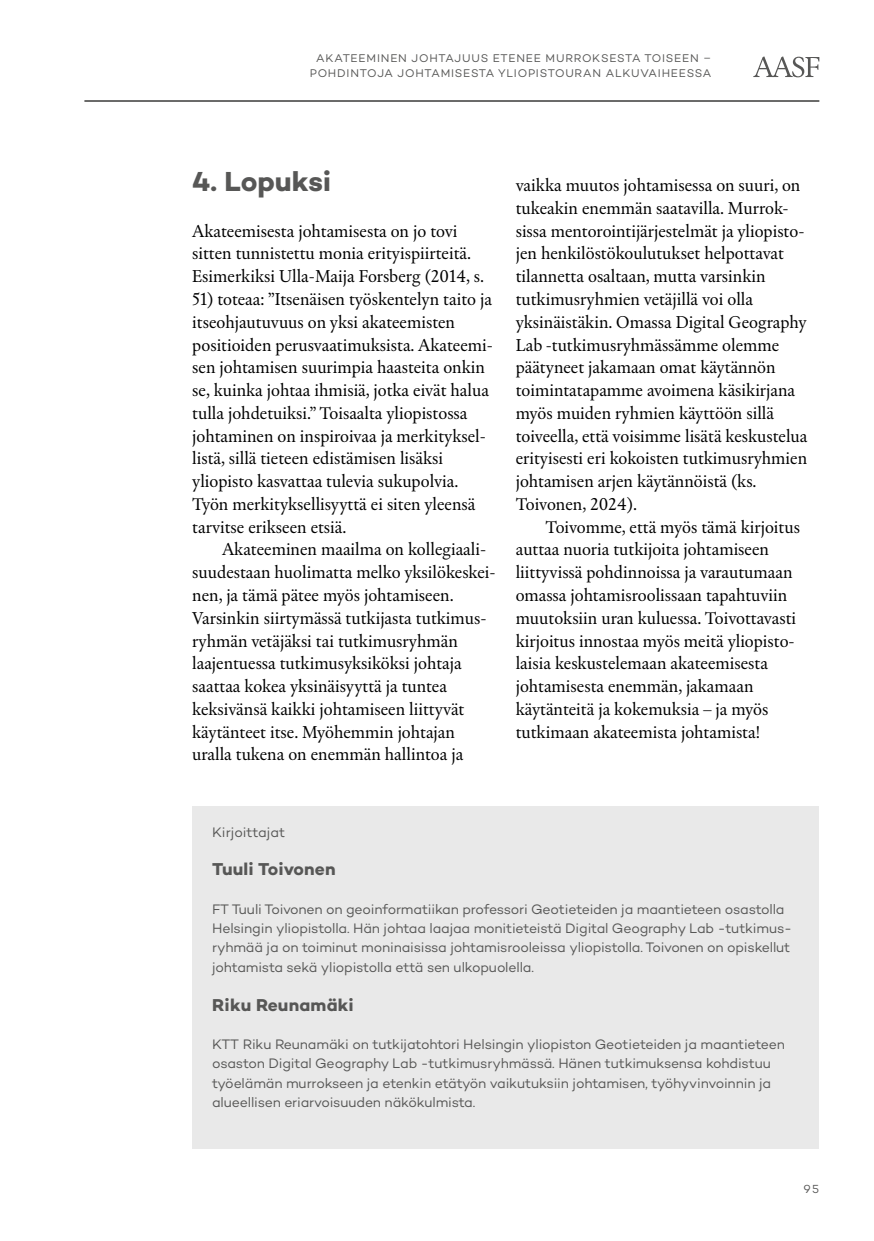
<style>
.page{position:relative;width:874px;height:1241px;background:#fff}
.page>*{position:absolute;margin:0;border:0;box-sizing:border-box;transform-origin:0 0}
.t1{font:700 28px "Campton";color:#575756}
.t2{font:17.5px/22.8px "Chassi S";color:#000}
.t3{font:700 17.5px "Campton";letter-spacing:.01em;color:#575756}
.t4{font:14px/19.2px "Campton";letter-spacing:-.015em;color:#575756}
.t5{font:11.9px "Campton";color:#575756}
.t6{font:11.38px/15.8px "Campton";letter-spacing:.07em;color:#575756;text-align:center}
</style>
<div class="page">
<hr style="left:84px;top:100px;width:735px;height:2px;background:#575756">
<svg style="left:753px;top:56px;width:66px;height:21px"></svg>
<div style="left:192px;top:805px;width:626px;height:342px;background:#e9e9e9"></div>
<p class="t6" style="left:309px;top:50px;width:403px">AKATEEMINEN JOHTAJUUS ETENEE MURROKSESTA TOISEEN –<br>POHDINTOJA JOHTAMISESTA YLIOPISTOURAN ALKUVAIHEESSA</p>
<h1 class="t1" style="left:192px;top:164px;width:140px">4. Lopuksi</h1>
<p class="t2" style="left:192px;top:219px;width:293px">Akateemisesta johtamisesta on jo tovi sitten tunnistettu monia erityispiirteitä.<br>Esimerkiksi Ulla-Maija Forsberg (2014, s.</p>
<p class="t2" style="left:192px;top:288px;width:302px">51) toteaa: ”Itsenäisen työskentelyn taito ja itseohjautuvuus on yksi akateemisten positioiden perusvaatimuksista. Akateemi&shy;sen johtamisen suurimpia haasteita onkin se, kuinka johtaa ihmisiä, jotka eivät halua tulla johdetuiksi.” Toisaalta yliopistossa johtaminen on inspiroivaa ja merkityksel&shy;listä, sillä tieteen edistämisen lisäksi yliopisto kasvattaa tulevia sukupolvia.<br>Työn merkityksellisyyttä ei siten yleensä tarvitse erikseen etsiä.</p>
<p class="t2" style="left:192px;top:538px;width:305px;text-indent:30px">Akateeminen maailma on kollegiaali&shy;suudestaan huolimatta melko yksilökeskei&shy;nen, ja tämä pätee myös johtamiseen.<br>Varsinkin siirtymässä tutkijasta tutkimus&shy;ryhmän vetäjäksi tai tutkimusryhmän laajentuessa tutkimusyksiköksi johtaja saattaa kokea yksinäisyyttä ja tuntea keksivänsä kaikki johtamiseen liittyvät käytänteet itse. Myöhemmin johtajan uralla tukena on enemmän hallintoa ja</p>
<p class="t2" style="left:515px;top:174px;width:293px">vaikka muutos johtamisessa on suuri, on tukeakin enemmän saatavilla. Murrok&shy;sissa mentorointijärjestelmät ja yliopisto&shy;jen henkilöstökoulutukset helpottavat tilannetta osaltaan, mutta varsinkin tutkimusryhmien vetäjillä voi olla yksinäistäkin. Omassa Digital Geography Lab -tutkimusryhmässämme olemme päätyneet jakamaan omat käytännön toimintatapamme avoimena käsikirjana myös muiden ryhmien käyttöön sillä toiveella, että voisimme lisätä keskustelua erityisesti eri kokoisten tutkimusryhmien johtamisen arjen käytännöistä (ks.<br>Toivonen, 2024).</p>
<p class="t2" style="left:515px;top:515px;width:285px;text-indent:30px">Toivomme, että myös tämä kirjoitus auttaa nuoria tutkijoita johtamiseen liittyvissä pohdinnoissa ja varautumaan omassa johtamisroolissaan tapahtuviin muutoksiin uran kuluessa. Toivottavasti kirjoitus innostaa myös meitä yliopisto&shy;laisia keskustelemaan akateemisesta johtamisesta enemmän, jakamaan käytänteitä ja kokemuksia – ja myös tutkimaan akateemista johtamista!</p>
<p class="t4" style="left:212px;top:821px;width:75px">Kirjoittajat</p>
<p class="t3" style="left:212px;top:858px;width:125px">Tuuli Toivonen</p>
<p class="t4" style="left:212px;top:899px;width:581px">FT Tuuli Toivonen on geoinformatiikan professori Geotieteiden ja maantieteen osastolla Helsingin yliopistolla. Hän johtaa laajaa monitieteistä Digital Geography Lab -tutkimus&shy;ryhmää ja on toiminut moninaisissa johtamisrooleissa yliopistolla. Toivonen on opiskellut johtamista sekä yliopistolla että sen ulkopuolella.</p>
<p class="t3" style="left:212px;top:993px;width:143px">Riku Reunamäki</p>
<p class="t4" style="left:212px;top:1034px;width:574px">KTT Riku Reunamäki on tutkijatohtori Helsingin yliopiston Geotieteiden ja maantieteen osaston Digital Geography Lab -tutkimusryhmässä. Hänen tutkimuksensa kohdistuu työelämän murrokseen ja etenkin etätyön vaikutuksiin johtamisen, työhyvinvoinnin ja alueellisen eriarvoisuuden näkökulmista.</p>
<p class="t5" style="left:803px;top:1181px;width:17px">95</p>
</div>
